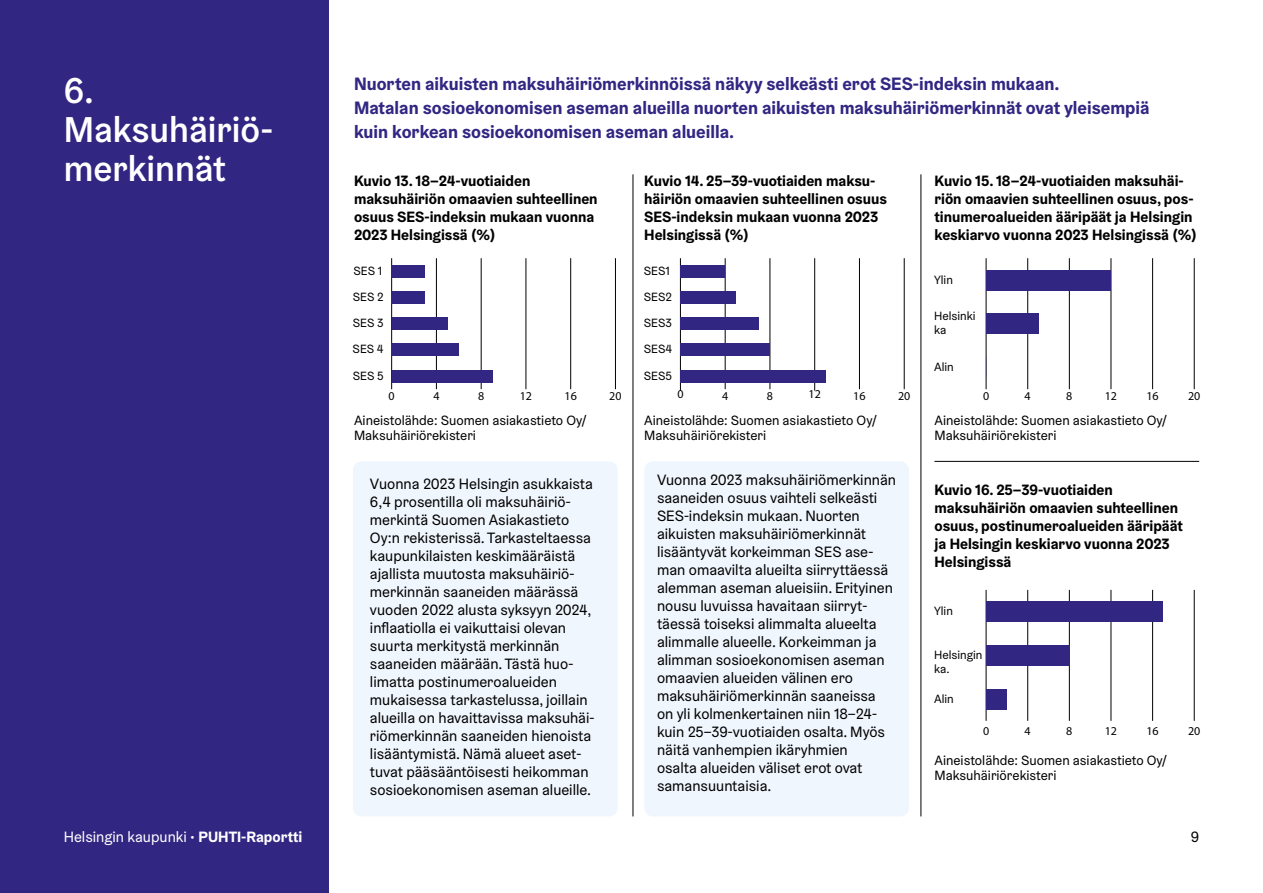
<style>
.page{position:relative;width:1263px;height:893px;background:#fff}
.page>*{position:absolute;margin:0;border:0;box-sizing:border-box;transform-origin:0 0}
._1__Otsikko__palkissa{font:500 36px/39px "Helsinki Grotesk";color:#fff}
.Ingressi{font:700 18px/24px "Helsinki Grotesk";color:#312783}
.Leipis__ei_rivirekkaa{font:15px/18px "Helsinki Grotesk";color:#000}
.Leipis__ei_rivirekkaa-2{font:700 15px/18px "Helsinki Grotesk";color:#000}
.Leipis_ei_rivirekkaa__ei_tavutusta{font:700 15px/18px "Helsinki Grotesk";color:#000}
.t1{font:15px "Helsinki Grotesk";color:#fff}
.Aineistolähde{font:13.5px/15px "Helsinki Grotesk";color:#000}
.t2{font:12px/14.4px "Helsinki Grotesk";color:#000}
.t3{font:12px "Myriad Pro";color:#000}
.s1{font-weight:700}
</style>
<div class="page">
<div style="left:0;top:0;width:328px;height:893px;background:#312783"></div>
<div style="left:353px;top:461px;width:265px;height:355px;background:#f0f6fd;border-radius:9px"></div>
<div style="left:644px;top:461px;width:265px;height:355px;background:#f0f6fd;border-radius:9px"></div>
<hr style="left:391px;top:258px;width:1px;height:131px;background:#000">
<hr style="left:436px;top:258px;width:1px;height:131px;background:#000">
<hr style="left:481px;top:258px;width:1px;height:131px;background:#000">
<hr style="left:526px;top:258px;width:1px;height:131px;background:#000">
<hr style="left:570px;top:258px;width:1px;height:131px;background:#000">
<hr style="left:615px;top:258px;width:1px;height:131px;background:#000">
<div style="left:392px;top:265px;width:33px;height:13px;background:#312783"></div>
<div style="left:392px;top:291px;width:33px;height:13px;background:#312783"></div>
<div style="left:392px;top:317px;width:56px;height:13px;background:#312783"></div>
<div style="left:392px;top:344px;width:67px;height:12px;background:#312783"></div>
<div style="left:392px;top:370px;width:100px;height:12px;background:#312783"></div>
<hr style="left:680px;top:258px;width:1px;height:133px;background:#000">
<hr style="left:725px;top:258px;width:1px;height:131px;background:#000">
<hr style="left:770px;top:258px;width:1px;height:131px;background:#000">
<hr style="left:814px;top:258px;width:1px;height:133px;background:#000">
<hr style="left:859px;top:258px;width:1px;height:131px;background:#000">
<hr style="left:904px;top:258px;width:1px;height:131px;background:#000">
<div style="left:680px;top:265px;width:45px;height:13px;background:#312783"></div>
<div style="left:680px;top:291px;width:56px;height:13px;background:#312783"></div>
<div style="left:680px;top:317px;width:79px;height:13px;background:#312783"></div>
<div style="left:680px;top:344px;width:90px;height:12px;background:#312783"></div>
<div style="left:680px;top:370px;width:146px;height:12px;background:#312783"></div>
<hr style="left:986px;top:258px;width:1px;height:131px;background:#000">
<hr style="left:1027px;top:258px;width:1px;height:131px;background:#000">
<hr style="left:1069px;top:258px;width:1px;height:131px;background:#000">
<hr style="left:1111px;top:258px;width:1px;height:131px;background:#000">
<hr style="left:1152px;top:258px;width:1px;height:131px;background:#000">
<hr style="left:1194px;top:258px;width:1px;height:131px;background:#000">
<div style="left:986px;top:270px;width:125px;height:20px;background:#312783"></div>
<div style="left:986px;top:313px;width:52px;height:21px;background:#312783"></div>
<hr style="left:986px;top:590px;width:1px;height:131px;background:#000">
<hr style="left:1027px;top:590px;width:1px;height:131px;background:#000">
<hr style="left:1069px;top:590px;width:1px;height:131px;background:#000">
<hr style="left:1111px;top:590px;width:1px;height:131px;background:#000">
<hr style="left:1152px;top:590px;width:1px;height:131px;background:#000">
<hr style="left:1194px;top:590px;width:1px;height:131px;background:#000">
<div style="left:986px;top:601px;width:177px;height:21px;background:#312783"></div>
<div style="left:986px;top:645px;width:83px;height:21px;background:#312783"></div>
<div style="left:986px;top:688px;width:21px;height:21px;background:#312783"></div>
<hr style="left:633px;top:174px;width:1px;height:642px;background:#000">
<hr style="left:921px;top:174px;width:1px;height:642px;background:#000">
<hr style="left:934px;top:461px;width:265px;height:1px;background:#000">
<h1 class="_1__Otsikko__palkissa" style="left:64px;top:71px;width:211px">6.<br>Maksuhäiriö&shy;merkinnät</h1>
<p class="Ingressi" style="left:354px;top:71px;width:797px">Nuorten aikuisten maksuhäiriömerkinnöissä näkyy selkeästi erot SES-indeksin mukaan.<br>Matalan sosioekonomisen aseman alueilla nuorten aikuisten maksuhäiriömerkinnät ovat yleisempiä kuin korkean sosioekonomisen aseman alueilla.</p>
<p class="Leipis_ei_rivirekkaa__ei_tavutusta" style="left:354px;top:171px;width:245px">Kuvio 13. 18–24-vuotiaiden maksuhäiriön omaavien suhteellinen osuus SES-indeksin mukaan vuonna<br>2023 Helsingissä (%)</p>
<p class="Leipis__ei_rivirekkaa-2" style="left:644px;top:171px;width:244px">Kuvio 14. 25–39-vuotiaiden maksu&shy;häiriön omaavien suhteellinen osuus<br>SES-indeksin mukaan vuonna 2023<br>Helsingissä (%)</p>
<p class="Leipis__ei_rivirekkaa-2" style="left:934px;top:171px;width:264px">Kuvio 15. 18–24-vuotiaiden maksuhäi&shy;riön omaavien suhteellinen osuus, pos&shy;tinumeroalueiden ääripäät ja Helsingin keskiarvo vuonna 2023 Helsingissä (%)</p>
<p class="t2" style="left:353px;top:263px;width:30px">SES 1</p>
<p class="t2" style="left:644px;top:263px;width:27px">SES1</p>
<p class="t2" style="left:934px;top:272px;width:20px">Ylin</p>
<p class="t2" style="left:353px;top:290px;width:32px">SES 2</p>
<p class="t2" style="left:644px;top:290px;width:30px">SES2</p>
<p class="t2" style="left:353px;top:316px;width:32px">SES 3</p>
<p class="t2" style="left:644px;top:316px;width:30px">SES3</p>
<p class="t2" style="left:934px;top:308px;width:43px">Helsinki ka</p>
<p class="t2" style="left:353px;top:342px;width:33px">SES 4</p>
<p class="t2" style="left:644px;top:342px;width:30px">SES4</p>
<p class="t2" style="left:353px;top:368px;width:32px">SES 5</p>
<p class="t2" style="left:644px;top:368px;width:30px">SES5</p>
<p class="t2" style="left:934px;top:359px;width:21px">Alin</p>
<p class="t3" style="left:389px;top:388px;width:8px">0</p>
<p class="t3" style="left:433px;top:388px;width:8px">4</p>
<p class="t3" style="left:478px;top:388px;width:8px">8</p>
<p class="t3" style="left:520px;top:388px;width:14px">12</p>
<p class="t3" style="left:564px;top:388px;width:14px">16</p>
<p class="t3" style="left:609px;top:388px;width:14px">20</p>
<p class="t3" style="left:677px;top:387px;width:8px">0</p>
<p class="t3" style="left:722px;top:388px;width:8px">4</p>
<p class="t3" style="left:767px;top:388px;width:8px">8</p>
<p class="t3" style="left:808px;top:387px;width:14px">12</p>
<p class="t3" style="left:853px;top:388px;width:14px">16</p>
<p class="t3" style="left:898px;top:388px;width:14px">20</p>
<p class="t3" style="left:983px;top:388px;width:8px">0</p>
<p class="t3" style="left:1025px;top:388px;width:8px">4</p>
<p class="t3" style="left:1066px;top:388px;width:8px">8</p>
<p class="t3" style="left:1105px;top:388px;width:14px">12</p>
<p class="t3" style="left:1146px;top:388px;width:14px">16</p>
<p class="t3" style="left:1188px;top:388px;width:14px">20</p>
<p class="Aineistolähde" style="left:354px;top:412px;width:234px">Aineistolähde: Suomen asiakastieto Oy/<br>Maksuhäiriörekisteri</p>
<p class="Leipis__ei_rivirekkaa" style="left:370px;top:475px;width:226px">Vuonna 2023 Helsingin asukkaista 6,4 prosentilla oli maksuhäiriö&shy;merkintä Suomen Asiakastieto Oy:n rekisterissä. Tarkasteltaessa kaupunkilaisten keskimääräistä ajallista muutosta maksuhäiriö&shy;merkinnän saaneiden määrässä vuoden 2022 alusta syksyyn 2024, inflaatiolla ei vaikuttaisi olevan suurta merkitystä merkinnän saaneiden määrään. Tästä huo&shy;limatta postinumeroalueiden mukaisessa tarkastelussa, joillain alueilla on havaittavissa maksuhäi&shy;riömerkinnän saaneiden hienoista lisääntymistä. Nämä alueet aset&shy;tuvat pääsääntöisesti heikomman sosioekonomisen aseman alueille.</p>
<p class="Aineistolähde" style="left:644px;top:412px;width:234px">Aineistolähde: Suomen asiakastieto Oy/<br>Maksuhäiriörekisteri</p>
<p class="Leipis__ei_rivirekkaa" style="left:657px;top:471px;width:241px">Vuonna 2023 maksuhäiriömerkinnän saaneiden osuus vaihteli selkeästi SES-indeksin mukaan. Nuorten aikuisten maksuhäiriömerkinnät lisääntyvät korkeimman SES ase&shy;man omaavilta alueilta siirryttäessä alemman aseman alueisiin. Erityinen nousu luvuissa havaitaan siirryt&shy;täessä toiseksi alimmalta alueelta alimmalle alueelle. Korkeimman ja alimman sosioekonomisen aseman omaavien alueiden välinen ero maksuhäiriömerkinnän saaneissa<br>on yli kolmenkertainen niin 18–24- kuin 25–39-vuotiaiden osalta. Myös näitä vanhempien ikäryhmien<br>osalta alueiden väliset erot ovat samansuuntaisia.</p>
<p class="Aineistolähde" style="left:934px;top:412px;width:234px">Aineistolähde: Suomen asiakastieto Oy/<br>Maksuhäiriörekisteri</p>
<p class="Leipis_ei_rivirekkaa__ei_tavutusta" style="left:934px;top:480px;width:250px">Kuvio 16. 25–39-vuotiaiden maksuhäiriön omaavien suhteellinen osuus, postinumeroalueiden ääripäät ja Helsingin keskiarvo vuonna 2023<br>Helsingissä</p>
<p class="t2" style="left:934px;top:604px;width:20px">Ylin</p>
<p class="t2" style="left:934px;top:647px;width:50px">Helsingin ka.</p>
<p class="t2" style="left:934px;top:691px;width:21px">Alin</p>
<p class="t3" style="left:983px;top:723px;width:8px">0</p>
<p class="t3" style="left:1025px;top:723px;width:8px">4</p>
<p class="t3" style="left:1066px;top:723px;width:8px">8</p>
<p class="t3" style="left:1105px;top:723px;width:14px">12</p>
<p class="t3" style="left:1146px;top:723px;width:14px">16</p>
<p class="t3" style="left:1188px;top:723px;width:14px">20</p>
<p class="Aineistolähde" style="left:934px;top:752px;width:234px">Aineistolähde: Suomen asiakastieto Oy/<br>Maksuhäiriörekisteri</p>
<p class="t1" style="left:64px;top:828px;width:240px">Helsingin kaupunki • <span class="s1">PUHTI-Raportti</span></p>
<p class="Leipis__ei_rivirekkaa" style="left:1191px;top:828px;width:10px">9</p>
</div>
